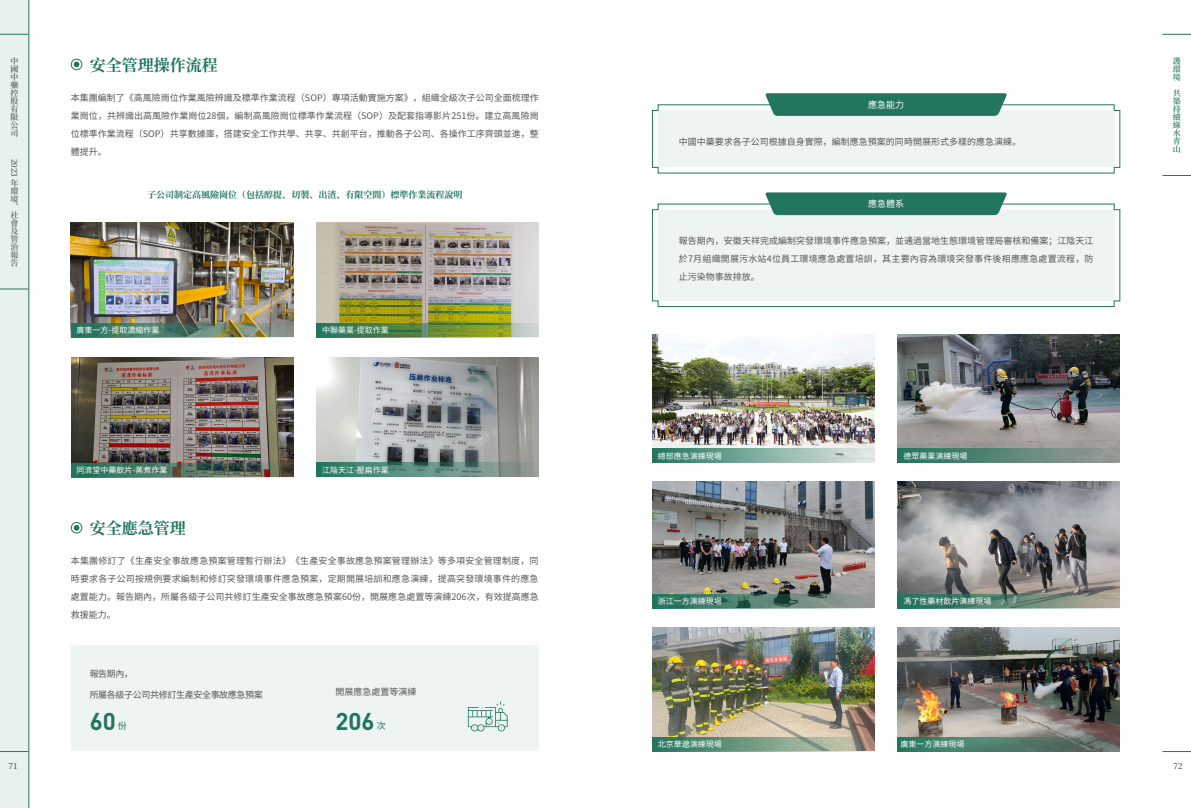
<style>
.page{position:relative;width:1191px;height:808px;background:#fff}
.page>*{position:absolute;margin:0;border:0;box-sizing:border-box;transform-origin:0 0}
.t1{font:700 24px "DIN Pro";color:#22765e}
.t2{font:700 16px "Source Han Serif CN";color:#22765e}
.t3{font:9px/18px "Source Han Sans CN";color:#595757;text-align:justify}
.t4{font:700 9px "Source Han Serif CN";color:#22765e}
.t5{font:9px "Source Han Sans CN";letter-spacing:-.04em;color:#595757}
.t6{font:9px "Source Han Sans CN";color:#fff}
.t7{font:9px "Source Han Sans CN";color:#22765e}
.t8{font:8px "Source Han Sans CN";color:#fff}
.t9{font:600 8px/8px "Source Han Serif SC";color:#595757;text-align:justify}
.t10{font:600 8px/8px "Source Han Serif SC";color:#22765e;text-align:justify}
</style>
<div class="page">
<div style="left:0;top:0;width:29px;height:808px;background:#e9f1ef"></div>
<svg style="left:0;top:34px;width:28px;height:1px"></svg>
<hr style="left:28px;top:0;width:1px;height:808px;background:#22765e">
<svg style="left:1162px;top:34px;width:29px;height:1px"></svg>
<svg style="left:0;top:289px;width:29px;height:1px"></svg>
<svg style="left:1162px;top:175px;width:29px;height:1px"></svg>
<svg style="left:0;top:751px;width:29px;height:1px"></svg>
<svg style="left:1162px;top:751px;width:29px;height:1px"></svg>
<div style="left:71px;top:522px;width:11px;height:11px;border:1px solid #22765e;border-radius:50%"></div>
<svg style="left:74px;top:525px;width:5px;height:6px"></svg>
<img style="left:71px;top:223px;width:222px;height:100px">
<img style="left:71px;top:357px;width:222px;height:106px">
<img style="left:316px;top:223px;width:223px;height:100px">
<img style="left:316px;top:357px;width:222px;height:105px">
<svg style="left:71px;top:323px;width:222px;height:14px;background:#5a816a"></svg>
<svg style="left:71px;top:463px;width:222px;height:14px;background:#476858"></svg>
<svg style="left:316px;top:323px;width:223px;height:14px;background:#648e52"></svg>
<svg style="left:316px;top:462px;width:223px;height:15px;background:#5d897c"></svg>
<div style="left:71px;top:59px;width:11px;height:11px;border:1px solid #22765e;border-radius:50%"></div>
<svg style="left:74px;top:62px;width:5px;height:5px"></svg>
<div style="left:71px;top:646px;width:468px;height:105px;background:#edf4f2"></div>
<svg style="left:468px;top:701px;width:39px;height:30px"></svg>
<img style="left:652px;top:334px;width:222px;height:115px">
<img style="left:652px;top:482px;width:222px;height:112px">
<img style="left:652px;top:628px;width:222px;height:109px">
<img style="left:897px;top:334px;width:223px;height:115px">
<img style="left:897px;top:482px;width:223px;height:112px">
<svg style="left:652px;top:449px;width:222px;height:14px;background:#83afa2"></svg>
<svg style="left:652px;top:594px;width:222px;height:14px;background:#547e70"></svg>
<svg style="left:652px;top:737px;width:222px;height:14px;background:#749881"></svg>
<svg style="left:897px;top:449px;width:223px;height:14px;background:#5d8778"></svg>
<svg style="left:897px;top:594px;width:223px;height:14px;background:#608574"></svg>
<img style="left:897px;top:628px;width:223px;height:109px">
<svg style="left:897px;top:737px;width:223px;height:14px;background:#4d7868"></svg>
<svg style="left:652px;top:203px;width:468px;height:104px"></svg>
<div style="left:658px;top:210px;width:456px;height:91px;background:#edf4f2"></div>
<svg style="left:765px;top:192px;width:242px;height:23px;background:#2d7d66"></svg>
<svg style="left:652px;top:93px;width:468px;height:81px"></svg>
<p class="t9" style="left:10px;top:57px;width:10px">中國中藥控股有限公司</p>
<p class="t10" style="left:1172px;top:57px;width:9px">護環境</p>
<h2 class="t2" style="left:90px;top:57px;width:130px">安全管理操作流程</h2>
<p class="t3" style="left:71px;top:89px;width:469px">本集團編制了《高風險崗位作業風險辨識及標準作業流程（SOP）專項活動實施方案》，組織全級次子公司全面梳理作業崗位，共辨識出高風險作業崗位28個，編制高風險崗位標準作業流程（SOP）及配套指導影片251份。建立高風險崗位標準作業流程（SOP）共享數據庫，搭建安全工作共學、共享、共創平台，推動各子公司、各操作工序齊頭並進，整體提升。</p>
<p class="t10" style="left:1172px;top:89px;width:10px">共築持續綠水青山</p>
<p class="t6" style="left:868px;top:99px;width:37px">應急能力</p>
<p class="t3" style="left:679px;top:133px;width:343px">中國中藥要求各子公司根據自身實際，編制應急預案的同時開展形式多樣的應急演練。</p>
<p class="t9" style="left:18px;top:159px;width:20px;rotate:90deg">2023</p>
<p class="t9" style="left:10px;top:179px;width:10px">年環境、社會及管治報告</p>
<p class="t4" style="left:147px;top:190px;width:316px">子公司制定高風險崗位（包括醇提、切製、出渣、有限空間）標準作業流程說明</p>
<p class="t8" style="left:77px;top:326px;width:84px">廣東一方-提取濃縮作業</p>
<p class="t8" style="left:322px;top:326px;width:68px">中聯藥業-提取作業</p>
<p class="t8" style="left:77px;top:466px;width:92px">同濟堂中藥飲片-蒸煮作業</p>
<p class="t8" style="left:322px;top:465px;width:68px">江陰天江-壓扁作業</p>
<h2 class="t2" style="left:90px;top:520px;width:98px">安全應急管理</h2>
<p class="t3" style="left:71px;top:552px;width:469px">本集團修訂了《生產安全事故應急預案管理暫行辦法》《生產安全事故應急預案管理辦法》等多項安全管理制度，同時要求各子公司按規例要求編制和修訂突發環境事件應急預案，定期開展培訓和應急演練，提高突發環境事件的應急處置能力。報告期內，所屬各級子公司共修訂生產安全事故應急預案60份，開展應急處置等演練206次，有效提高應急救援能力。</p>
<p class="t3" style="left:90px;top:665px;width:45px">報告期內，</p>
<p class="t5" style="left:90px;top:690px;width:175px">所屬各級子公司共修訂生產安全事故應急預案</p>
<p class="t3" style="left:335px;top:683px;width:82px">開展應急處置等演練</p>
<h1 class="t1" style="left:90px;top:705px;width:28px">60</h1>
<p class="t7" style="left:118px;top:721px;width:10px">份</p>
<h1 class="t1" style="left:335px;top:705px;width:41px">206</h1>
<p class="t7" style="left:377px;top:721px;width:10px">次</p>
<p class="t6" style="left:868px;top:198px;width:37px">應急體系</p>
<p class="t3" style="left:679px;top:232px;width:416px">報告期內，安徽天祥完成編制突發環境事件應急預案，並通過當地生態環境管理局審核和備案；江陰天江於7月組織開展污水站4位員工環境應急處置培訓，其主要內容為環境突發事件後相應應急處置流程，防止污染物事故排放。</p>
<p class="t8" style="left:658px;top:451px;width:65px">總部應急演練現場</p>
<p class="t8" style="left:903px;top:451px;width:65px">德眾藥業演練現場</p>
<p class="t8" style="left:658px;top:596px;width:65px">浙江一方演練現場</p>
<p class="t8" style="left:903px;top:596px;width:89px">馮了性藥材飲片演練現場</p>
<p class="t8" style="left:658px;top:740px;width:65px">北京華邈演練現場</p>
<p class="t8" style="left:900px;top:740px;width:65px">廣東一方演練現場</p>
<p class="t9" style="left:9px;top:763px;width:11px">71</p>
<p class="t9" style="left:1173px;top:763px;width:11px">72</p>
</div>
